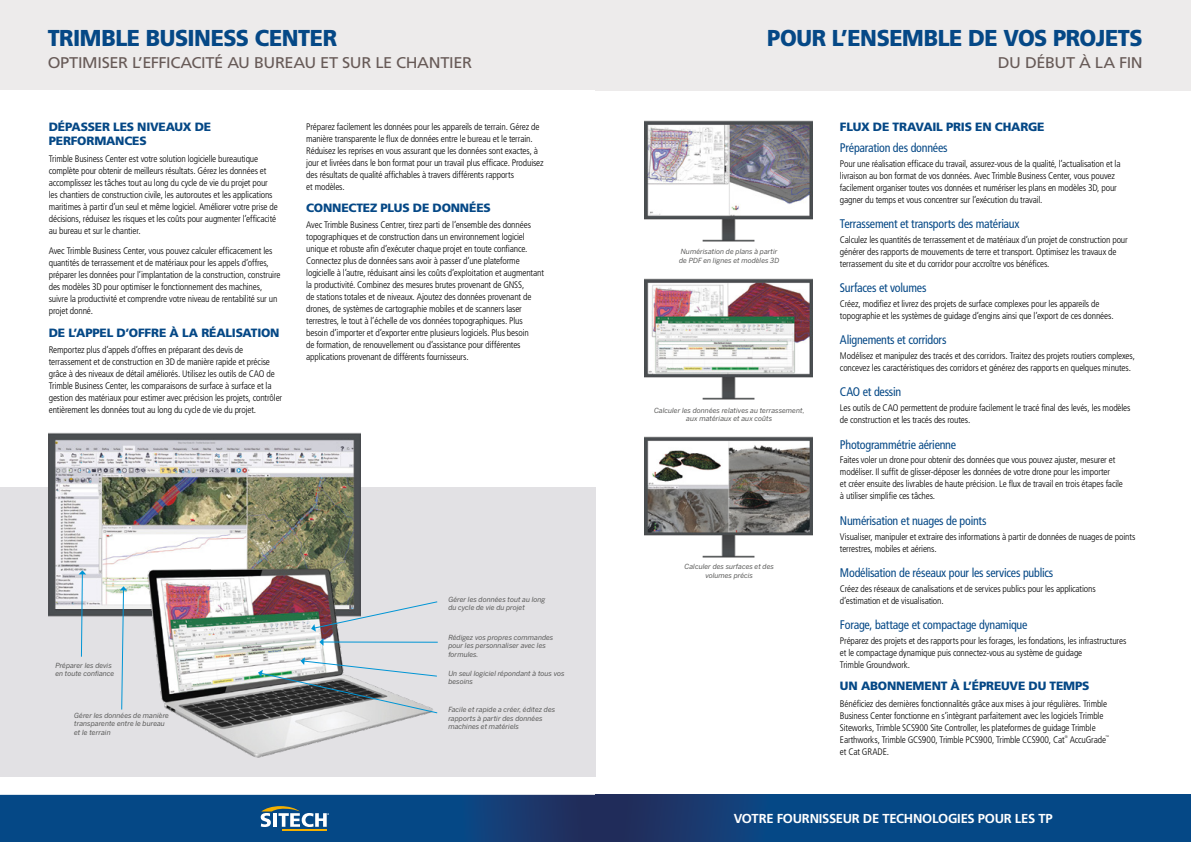
<style>
.page{position:relative;width:1191px;height:842px;background:#fff}
.page>*{position:absolute;margin:0;border:0;box-sizing:border-box;transform-origin:0 0}
.t1{font:900 23px "Frutiger LT Std";letter-spacing:-.02em;color:#054886;scale:.94 1}
.t2{font:15.5px "Frutiger LT Std";letter-spacing:-.025em;color:#675a57;scale:1.06 1}
.t3{font:700 13px "Frutiger";letter-spacing:-.02em;color:#fff}
.t4{font:condensed 12.5px "Frutiger LT Std";letter-spacing:-.02em;color:#054886;scale:.96 1}
.t5{font:900 12px/14px "Frutiger LT Std";letter-spacing:-.015em;color:#054886}
.t6{font:300 condensed 9.5px/12px "Frutiger LT Std";letter-spacing:-.015em;color:#000}
.t7{font:italic 7px/8.4px "Benton Sans";color:#575756}
.t8{font:300 condensed 3.8px "Frutiger LT Std";color:#000}
</style>
<div class="page">
<div style="left:0;top:487px;width:595px;height:290px;background:#e2e1e4"></div>
<img style="left:48px;top:432px;width:312px;height:185px">
<img style="left:146px;top:559px;width:292px;height:199px">
<img style="left:645px;top:120px;width:167px;height:122px">
<img style="left:645px;top:278px;width:167px;height:122px">
<img style="left:645px;top:436px;width:167px;height:122px">
<svg style="left:311px;top:601px;width:127px;height:31px"></svg>
<hr style="left:323px;top:642px;width:115px;height:1px;background:#0095d5">
<svg style="left:319px;top:638px;width:4px;height:8px"></svg>
<svg style="left:79px;top:570px;width:7px;height:87px"></svg>
<svg style="left:120px;top:586px;width:7px;height:124px"></svg>
<svg style="left:258px;top:657px;width:180px;height:57px"></svg>
<div style="left:0;top:0;width:595px;height:90px;background:#edebeb"></div>
<div style="left:595px;top:0;width:596px;height:90px;background:#edebeb"></div>
<svg style="left:0;top:795px;width:595px;height:47px;background:#0a447f"></svg>
<svg style="left:595px;top:795px;width:596px;height:47px;background:#0a437e"></svg>
<hr style="left:282px;top:829px;width:45px;height:1px;background:#f5b000">
<svg style="left:261px;top:806px;width:68px;height:21px"></svg>
<h1 class="t1" style="left:48px;top:24px;width:309px">TRIMBLE BUSINESS CENTER</h1>
<h2 class="t2" style="left:48px;top:53px;width:402px">OPTIMISER L’EFFICACITÉ AU BUREAU ET SUR LE CHANTIER</h2>
<p class="t5" style="left:49px;top:120px;width:164px">DÉPASSER LES NIVEAUX DE<br>PERFORMANCES</p>
<p class="t6" style="left:49px;top:153px;width:231px">Trimble Business Center est votre solution logicielle bureautique complète pour obtenir de meilleurs résultats. Gérez les données et accomplissez les tâches tout au long du cycle de vie du projet pour les chantiers de construction civile, les autoroutes et les applications maritimes à partir d’un seul et même logiciel. Améliorer votre prise de décisions, réduisez les risques et les coûts pour augmenter l’efficacité au bureau et sur le chantier.</p>
<p class="t6" style="left:49px;top:245px;width:233px">Avec Trimble Business Center, vous pouvez calculer efficacement les quantités de terrassement et de matériaux pour les appels d’offres, préparer les données pour l’implantation de la construction, construire des modèles 3D pour optimiser le fonctionnement des machines, suivre la productivité et comprendre votre niveau de rentabilité sur un projet donné.</p>
<p class="t5" style="left:49px;top:325px;width:232px">DE L’APPEL D’OFFRE À LA RÉALISATION</p>
<p class="t6" style="left:49px;top:344px;width:235px">Remportez plus d’appels d’offres en préparant des devis de terrassement et de construction en 3D de manière rapide et précise grâce à des niveaux de détail améliorés. Utilisez les outils de CAO de Trimble Business Center, les comparaisons de surface à surface et la gestion des matériaux pour estimer avec précision les projets, contrôler entièrement les données tout au long du cycle de vie du projet.</p>
<p class="t6" style="left:306px;top:120px;width:239px">Préparez facilement les données pour les appareils de terrain. Gérez de manière transparente le flux de données entre le bureau et le terrain.<br>Réduisez les reprises en vous assurant que les données sont exactes, à jour et livrées dans le bon format pour un travail plus efficace. Produisez des résultats de qualité affichables à travers différents rapports<br>et modèles.</p>
<p class="t5" style="left:306px;top:201px;width:186px">CONNECTEZ PLUS DE DONNÉES</p>
<p class="t6" style="left:306px;top:219px;width:239px">Avec Trimble Business Centrer, tirez parti de l’ensemble des données topographiques et de construction dans un environnement logiciel unique et robuste afin d’exécuter chaque projet en toute confiance.<br>Connectez plus de données sans avoir à passer d’une plateforme logicielle à l’autre, réduisant ainsi les coûts d’exploitation et augmentant la productivité. Combinez des mesures brutes provenant de GNSS,<br>de stations totales et de niveaux. Ajoutez des données provenant de drones, de systèmes de cartographie mobiles et de scanners laser terrestres, le tout à l’échelle de vos données topographiques. Plus besoin d’importer et d’exporter entre plusieurs logiciels. Plus besoin<br>de formation, de renouvellement ou d’assistance pour différentes applications provenant de différents fournisseurs.</p>
<p class="t7" style="left:55px;top:661px;width:60px">Préparer les devis en toute confiance</p>
<p class="t7" style="left:74px;top:711px;width:96px">Gérer les données de manière transparente entre le bureau et le terrain</p>
<p class="t7" style="left:448px;top:594px;width:99px">Gérer les données tout au long du cycle de vie du projet</p>
<p class="t7" style="left:448px;top:633px;width:107px">Rédigez vos propres commandes pour les personnaliser avec les formules.</p>
<p class="t7" style="left:448px;top:669px;width:118px">Un seul logiciel répondant à tous vos besoins</p>
<p class="t7" style="left:448px;top:705px;width:108px">Facile et rapide a créer, éditez des rapports à partir des données machines et matériels</p>
<h1 class="t1" style="left:767px;top:24px;width:401px">POUR L’ENSEMBLE DE VOS PROJETS</h1>
<h2 class="t2" style="left:998px;top:53px;width:138px">DU DÉBUT À LA FIN</h2>
<p class="t7" style="left:679px;top:247px;width:102px">Numérisation de plans à partir de PDF en lignes et modèles 3D</p>
<p class="t7" style="left:654px;top:406px;width:152px;text-align:center">Calculer les données relatives au terrassement, aux matériaux et aux coûts</p>
<p class="t7" style="left:684px;top:562px;width:91px;text-align:center">Calculer des surfaces et des volumes précis</p>
<p class="t5" style="left:840px;top:119px;width:206px">FLUX DE TRAVAIL PRIS EN CHARGE</p>
<h3 class="t4" style="left:840px;top:140px;width:114px">Préparation des données</h3>
<p class="t6" style="left:840px;top:157px;width:282px">Pour une réalisation efficace du travail, assurez-vous de la qualité, l’actualisation et la livraison au bon format de vos données. Avec Trimble Business Center, vous pouvez facilement organiser toutes vos données et numériser les plans en modèles 3D, pour gagner du temps et vous concentrer sur l’exécution du travail.</p>
<h3 class="t4" style="left:840px;top:216px;width:189px">Terrassement et transports des matériaux</h3>
<p class="t6" style="left:840px;top:234px;width:289px">Calculez les quantités de terrassement et de matériaux d’un projet de construction pour générer des rapports de mouvements de terre et transport. Optimisez les travaux de terrassement du site et du corridor pour accroître vos bénéfices.</p>
<h3 class="t4" style="left:840px;top:280px;width:92px">Surfaces et volumes</h3>
<p class="t6" style="left:840px;top:298px;width:275px">Créez, modifiez et livrez des projets de surface complexes pour les appareils de topographie et les systèmes de guidage d’engins ainsi que l’export de ces données.</p>
<h3 class="t4" style="left:840px;top:333px;width:113px">Alignements et corridors</h3>
<p class="t6" style="left:840px;top:350px;width:296px">Modélisez et manipulez des tracés et des corridors. Traitez des projets routiers complexes, concevez les caractéristiques des corridors et générez des rapports en quelques minutes.</p>
<h3 class="t4" style="left:840px;top:385px;width:65px">CAO et dessin</h3>
<p class="t6" style="left:840px;top:402px;width:292px">Les outils de CAO permettent de produire facilement le tracé final des levés, les modèles de construction et les tracés des routes.</p>
<h3 class="t4" style="left:840px;top:437px;width:123px">Photogrammétrie aérienne</h3>
<p class="t6" style="left:840px;top:454px;width:284px">Faites voler un drone pour obtenir des données que vous pouvez ajuster, mesurer et modéliser. Il suffit de glisser-déposer les données de votre drone pour les importer<br>et créer ensuite des livrables de haute précision. Le flux de travail en trois étapes facile à utiliser simplifie ces tâches.</p>
<h3 class="t4" style="left:840px;top:513px;width:154px">Numérisation et nuages de points</h3>
<p class="t6" style="left:840px;top:530px;width:297px">Visualiser, manipuler et extraire des informations à partir de données de nuages de points terrestres, mobiles et aériens.</p>
<h3 class="t4" style="left:840px;top:565px;width:224px">Modélisation de réseaux pour les services publics</h3>
<p class="t6" style="left:840px;top:583px;width:257px">Créez des réseaux de canalisations et de services publics pour les applications d’estimation et de visualisation.</p>
<h3 class="t4" style="left:840px;top:617px;width:197px">Forage, battage et compactage dynamique</h3>
<p class="t6" style="left:840px;top:635px;width:288px">Préparez des projets et des rapports pour les forages, les fondations, les infrastructures et le compactage dynamique puis connectez-vous au système de guidage<br>Trimble Groundwork.</p>
<p class="t5" style="left:840px;top:679px;width:251px">UN ABONNEMENT À L’ÉPREUVE DU TEMPS</p>
<p class="t6" style="left:840px;top:698px;width:269px">Bénéficiez des dernières fonctionnalités grâce aux mises à jour régulières. Trimble Business Center fonctionne en s’intègrant parfaitement avec les logiciels Trimble Siteworks, Trimble SCS900 Site Controller, les plateformes de guidage Trimble Earthworks, Trimble GCS900, Trimble PCS900, Trimble CCS900, Cat</p>
<p class="t8" style="left:1064px;top:734px;width:5px">®</p>
<p class="t6" style="left:1069px;top:734px;width:38px">AccuGrade</p>
<p class="t8" style="left:1105px;top:734px;width:5px">™</p>
<p class="t6" style="left:840px;top:746px;width:51px">et Cat GRADE.</p>
<h3 class="t3" style="left:734px;top:810px;width:320px">VOTRE FOURNISSEUR DE TECHNOLOGIES POUR LES TP</h3>
</div>
